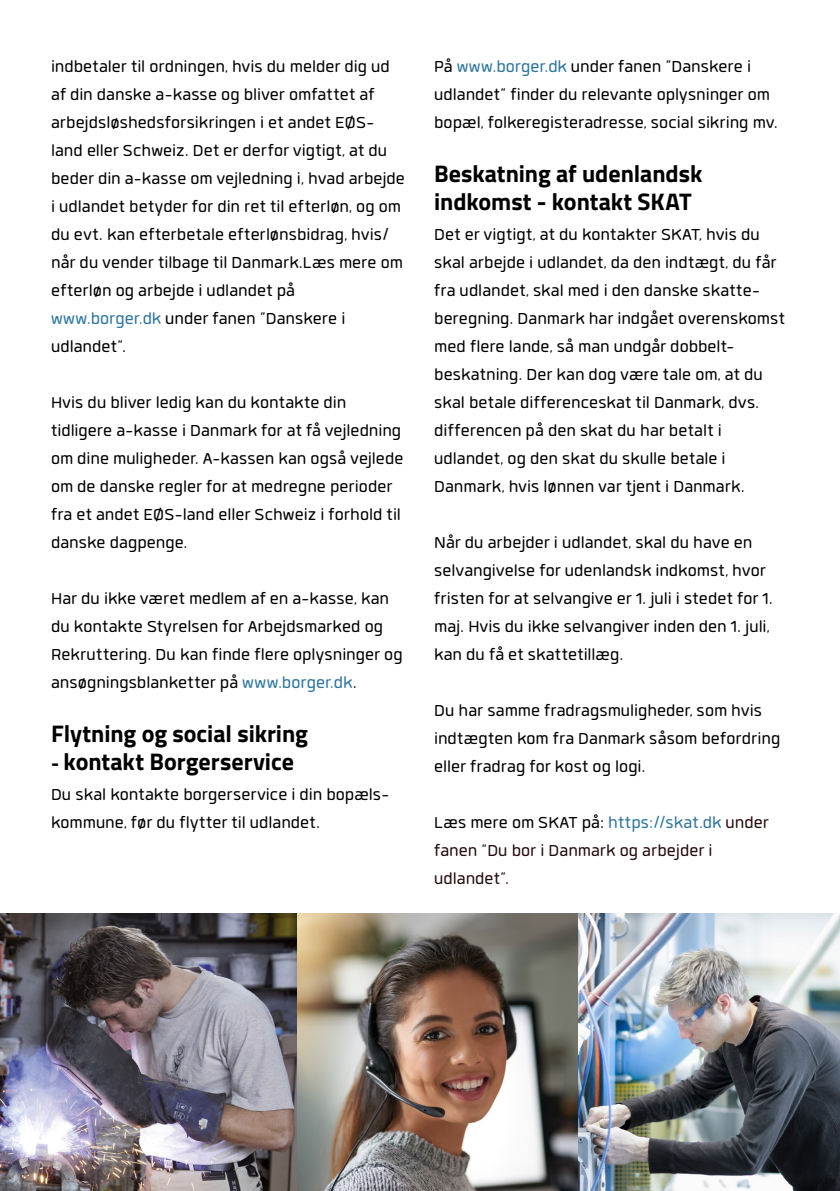
<style>
.page{position:relative;width:840px;height:1191px;background:#fff}
.page>*{position:absolute;margin:0;border:0;box-sizing:border-box;transform-origin:0 0}
.t1{font:700 24px/28px "Titillium Web";letter-spacing:-.005em;color:#000}
.t2{font:22px/28px "Quan Rounded";color:#000}
.t3{font:22px/28px "Quan Rounded";color:#250b0d}
.s1{color:#2d759e}
.s2{font-size:20px}
.s3{color:#000}
</style>
<div class="page">
<img style="left:0;top:913px;width:839px;height:278px">
<p class="t2" style="left:51px;top:52px;width:355px">indbetaler til ordningen, hvis du melder dig ud af din danske a-kasse og bliver omfattet af arbejdsløshedsforsikringen i et andet EØS&shy;land eller Schweiz. Det er derfor vigtigt, at du beder din a-kasse om vejledning i, hvad arbejde i udlandet betyder for din ret til efterløn, og om du evt. kan efterbetale efterlønsbidrag, hvis/ når du vender tilbage til Danmark.Læs mere om efterløn og arbejde i udlandet på <span class="s1">www.borger.dk</span> under fanen ”Danskere i udlandet”.</p>
<p class="t2" style="left:51px;top:388px;width:354px">Hvis du bliver ledig kan du kontakte din tidligere a-kasse i Danmark for at få vejledning om dine muligheder. A-kassen kan også vejlede om de danske regler for at medregne perioder fra et andet EØS-land eller Schweiz i forhold til danske dagpenge.</p>
<p class="t2" style="left:51px;top:584px;width:353px">Har du ikke været medlem af en a-kasse, kan du kontakte Styrelsen for Arbejdsmarked og Rekruttering. Du kan finde flere oplysninger og ansøgningsblanketter på <span class="s1">www.borger.dk</span>.</p>
<p class="t1" style="left:51px;top:718px;width:258px">Flytning og social sikring</p>
<p class="t1" style="left:51px;top:746px;width:244px"><span class="s2">-</span> kontakt Borgerservice</p>
<p class="t2" style="left:51px;top:780px;width:340px">Du skal kontakte borgerservice i din bopæls&shy;kommune, før du flytter til udlandet.</p>
<p class="t2" style="left:434px;top:52px;width:345px">På <span class="s1">www.borger.dk</span> under fanen ”Danskere i udlandet” finder du relevante oplysninger om bopæl, folkeregisteradresse, social sikring mv.</p>
<p class="t1" style="left:434px;top:158px;width:270px">Beskatning af udenlandsk indkomst - kontakt SKAT</p>
<p class="t2" style="left:434px;top:220px;width:352px">Det er vigtigt, at du kontakter SKAT, hvis du skal arbejde i udlandet, da den indtægt, du får fra udlandet, skal med i den danske skatte&shy;beregning. Danmark har indgået overenskomst med flere lande, så man undgår dobbelt&shy;beskatning. Der kan dog være tale om, at du skal betale differenceskat til Danmark, dvs. differencen på den skat du har betalt i udlandet, og den skat du skulle betale i Danmark, hvis lønnen var tjent i Danmark.</p>
<p class="t2" style="left:434px;top:528px;width:340px">Når du arbejder i udlandet, skal du have en selvangivelse for udenlandsk indkomst, hvor fristen for at selvangive er 1. juli i stedet for 1. maj. Hvis du ikke selvangiver inden den 1. juli, kan du få et skattetillæg.</p>
<p class="t2" style="left:434px;top:696px;width:347px">Du har samme fradragsmuligheder, som hvis indtægten kom fra Danmark såsom befordring eller fradrag for kost og logi.</p>
<p class="t3" style="left:434px;top:808px;width:336px"><span class="s3">Læs mere om SKAT på:</span> <span class="s1">https://skat.dk</span> under fanen “Du bor i Danmark og arbejder i udlandet”.</p>
</div>
